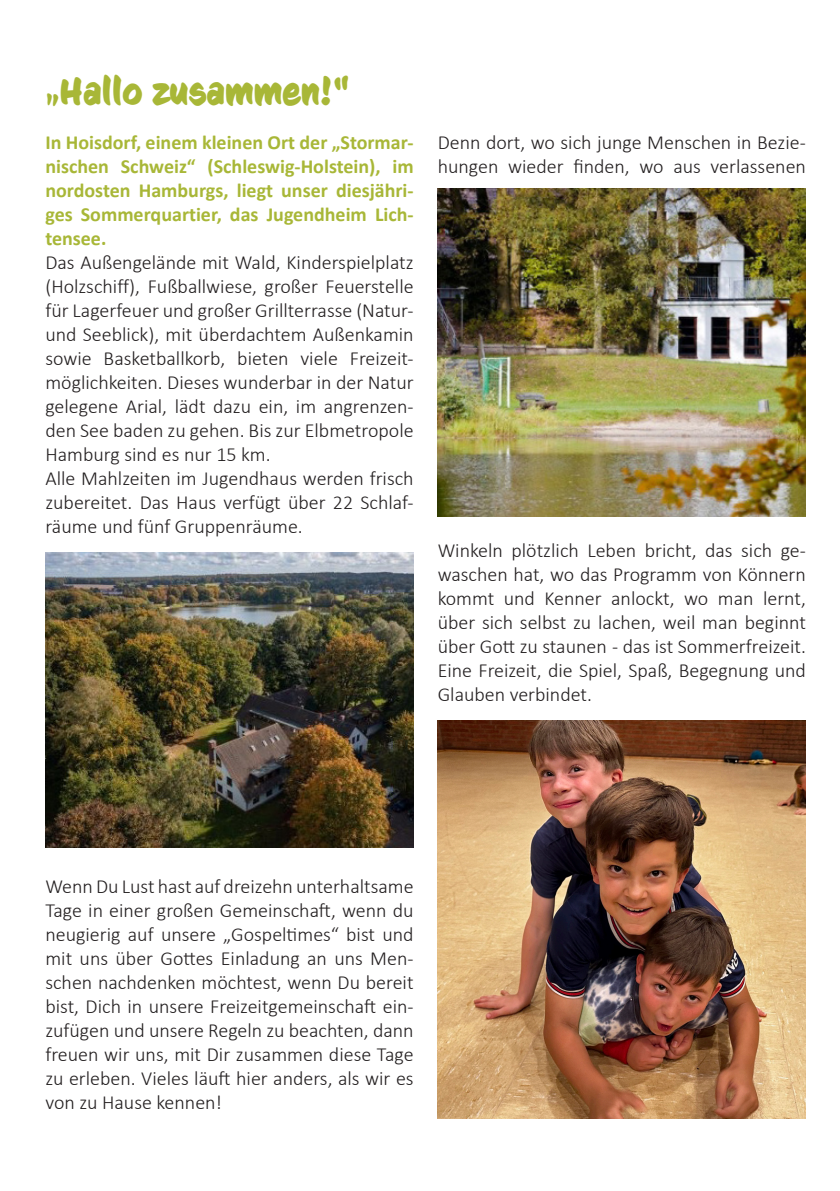
<style>
.page{position:relative;width:840px;height:1191px;background:#fff}
.page>*{position:absolute;margin:0;border:0;box-sizing:border-box;transform-origin:0 0}
.t1{font:700 36px "CC Sign Language";color:#a8b737}
.t2{font:300 20px/24px "Calibri";color:#231f20;text-align:justify}
.t3{font:700 20px/24px "Calibri";color:#a8b737;text-align:justify}
.s1{font-weight:400}
</style>
<div class="page">
<img style="left:437px;top:189px;width:368px;height:327px">
<img style="left:45px;top:553px;width:368px;height:294px">
<img style="left:437px;top:720px;width:368px;height:399px">
<p class="t1" style="left:45px;top:71px;width:305px"><span class="s1">„</span>Hallo zusammen!“</p>
<p class="t3" style="left:45px;top:130px;width:369px">In Hoisdorf, einem kleinen Ort der „Stormar&shy;nischen Schweiz“ (Schleswig-Holstein), im nordosten Hamburgs, liegt unser diesjähri&shy;ges Sommerquartier, das Jugendheim Lich&shy;tensee.</p>
<p class="t2" style="left:45px;top:250px;width:369px">Das Außengelände mit Wald, Kinderspielplatz (Holzschiff), Fußballwiese, großer Feuerstelle für Lagerfeuer und großer Grillterrasse (Natur&shy;und Seeblick), mit überdachtem Außenkamin sowie Basketballkorb, bieten viele Freizeit&shy;möglichkeiten. Dieses wunderbar in der Natur gelegene Arial, lädt dazu ein, im angrenzen&shy;den See baden zu gehen. Bis zur Elbmetropole Hamburg sind es nur 15 km.</p>
<p class="t2" style="left:45px;top:466px;width:369px">Alle Mahlzeiten im Jugendhaus werden frisch zubereitet. Das Haus verfügt über 22 Schlaf&shy;räume und fünf Gruppenräume.</p>
<p class="t2" style="left:437px;top:130px;width:369px">Denn dort, wo sich junge Menschen in Bezie&shy;hungen wieder finden, wo aus verlassenen</p>
<p class="t2" style="left:437px;top:538px;width:369px">Winkeln plötzlich Leben bricht, das sich ge&shy;waschen hat, wo das Programm von Könnern kommt und Kenner anlockt, wo man lernt, über sich selbst zu lachen, weil man beginnt über Gott zu staunen - das ist Sommerfreizeit.<br>Eine Freizeit, die Spiel, Spaß, Begegnung und Glauben verbindet.</p>
<p class="t2" style="left:45px;top:874px;width:369px">Wenn Du Lust hast auf dreizehn unterhaltsame Tage in einer großen Gemeinschaft, wenn du neugierig auf unsere „Gospeltimes“ bist und mit uns über Gottes Einladung an uns Men&shy;schen nachdenken möchtest, wenn Du bereit bist, Dich in unsere Freizeitgemeinschaft ein&shy;zufügen und unsere Regeln zu beachten, dann freuen wir uns, mit Dir zusammen diese Tage zu erleben. Vieles läuft hier anders, als wir es von zu Hause kennen!</p>
</div>
